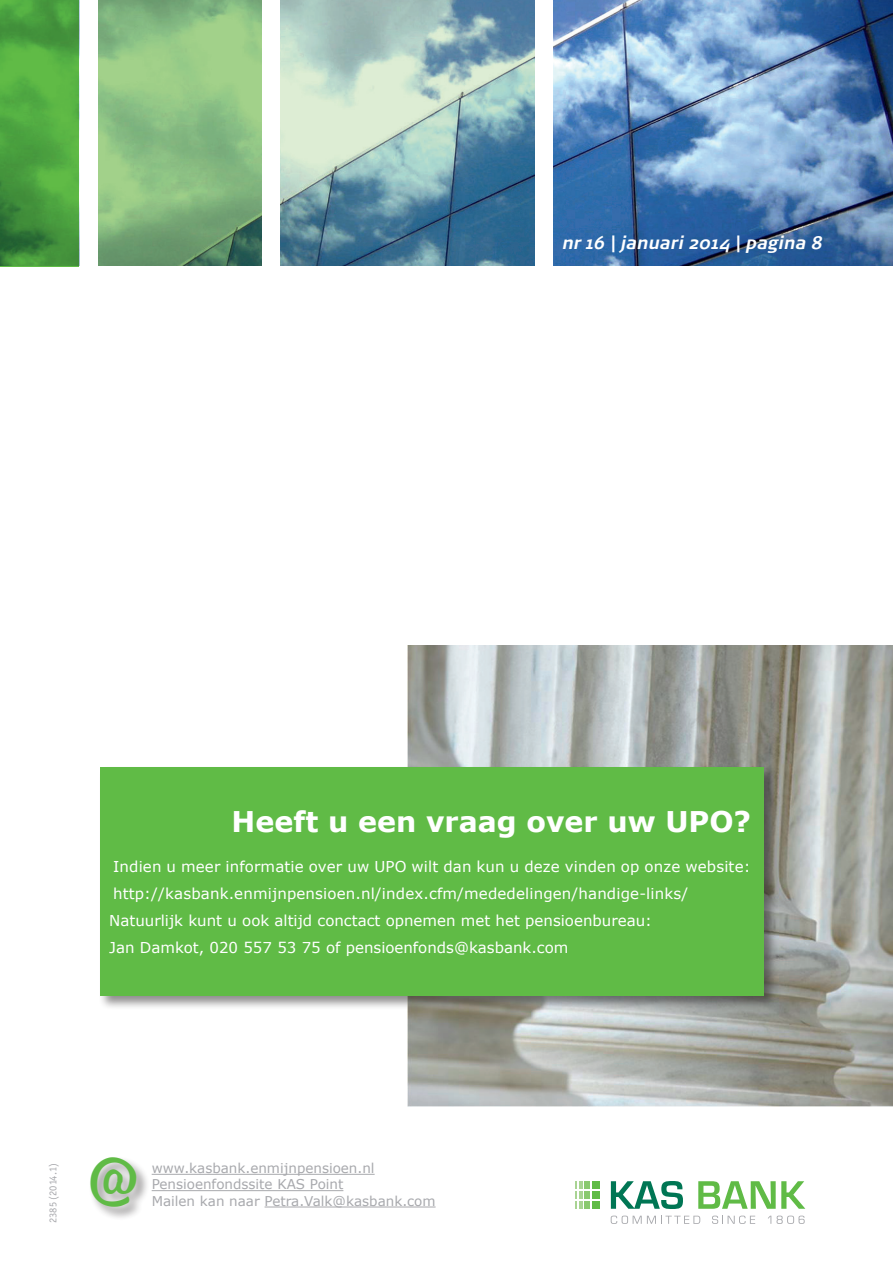
<style>
.page{position:relative;width:893px;height:1263px;background:#fff}
.page>*{position:absolute;margin:0;border:0;box-sizing:border-box;transform-origin:0 0}
.t1{font:700 48px "Noteworthy";color:#60bb46}
.t2{font:700 28.5px "Verdana";color:#fff}
.t3{font:italic 700 18px "Signa OT";color:#fff}
.t4{font:15px/27px "Verdana";letter-spacing:.01em;color:#fff}
.t5{font:13.5px/16.4px "Verdana";color:#a8a9ad}
.t6{font:10.5px "Officina Sans ITC Std";letter-spacing:.01em;color:#a8a9ad}
.s1{font-style:normal}
</style>
<div class="page">
<img style="left:79px;top:0;width:814px;height:266px">
<svg style="left:98px;top:0;width:164px;height:266px"></svg>
<svg style="left:0;top:0;width:79px;height:266px"></svg>
<svg style="left:280px;top:0;width:255px;height:266px"></svg>
<div style="left:81px;top:0;width:17px;height:273px;background:#fff"></div>
<div style="left:263px;top:0;width:17px;height:271px;background:#fff"></div>
<div style="left:536px;top:0;width:17px;height:271px;background:#fff"></div>
<svg style="left:611px;top:1181px;width:72px;height:28px"></svg>
<svg style="left:698px;top:1181px;width:107px;height:28px"></svg>
<div style="left:592px;top:1181px;width:7px;height:8px;background:#60bb46"></div>
<div style="left:592px;top:1201px;width:7px;height:8px;background:#60bb46"></div>
<div style="left:592px;top:1191px;width:7px;height:8px;background:#60bb46"></div>
<div style="left:584px;top:1181px;width:6px;height:8px;background:#8ac96f"></div>
<div style="left:584px;top:1201px;width:6px;height:8px;background:#8ac96f"></div>
<div style="left:584px;top:1191px;width:6px;height:8px;background:#8ac96f"></div>
<svg style="left:575px;top:1181px;width:8px;height:28px"></svg>
<svg style="left:611px;top:1215px;width:89px;height:9px"></svg>
<svg style="left:712px;top:1215px;width:43px;height:9px"></svg>
<svg style="left:768px;top:1215px;width:37px;height:9px"></svg>
<hr style="left:152px;top:1174px;width:223px;height:1px;background:#a8a9ad">
<hr style="left:152px;top:1190px;width:191px;height:1px;background:#a8a9ad">
<hr style="left:265px;top:1206px;width:171px;height:1px;background:#a8a9ad">
<div style="left:89px;top:1155px;width:61px;height:66px;background:#231f20;opacity:.5"></div>
<img style="left:407px;top:645px;width:486px;height:461px">
<div style="left:98px;top:765px;width:680px;height:245px;background:#231f20;opacity:.5"></div>
<div style="left:100px;top:767px;width:664px;height:228px;background:#60bb46"></div>
<p class="t3" style="left:562px;top:232px;width:262px">nr 16 <span class="s1">|</span> januari 2014 <span class="s1">|</span> pagina 8</p>
<h2 class="t2" style="left:232px;top:803px;width:521px">Heeft u een vraag over uw UPO?</h2>
<p class="t4" style="left:109px;top:852px;width:643px">Indien u meer informatie over uw UPO wilt dan kun u deze vinden op onze website: http://kasbank.enmijnpensioen.nl/index.cfm/mededelingen/handige-links/ Natuurlijk kunt u ook altijd conctact opnemen met het pensioenbureau:<br>Jan Damkot, 020 557 53 75 of pensioenfonds@kasbank.com</p>
<h1 class="t1" style="left:87px;top:1136px;width:54px">@</h1>
<p class="t6" style="left:47px;top:1223px;width:62px;rotate:-90deg">2385 (2014.1)</p>
<p class="t5" style="left:152px;top:1159px;width:225px">www.kasbank.enmijnpensioen.nl<br>Pensioenfondssite KAS Point</p>
<p class="t5" style="left:152px;top:1192px;width:285px">Mailen kan naar Petra.Valk@kasbank.com</p>
</div>
